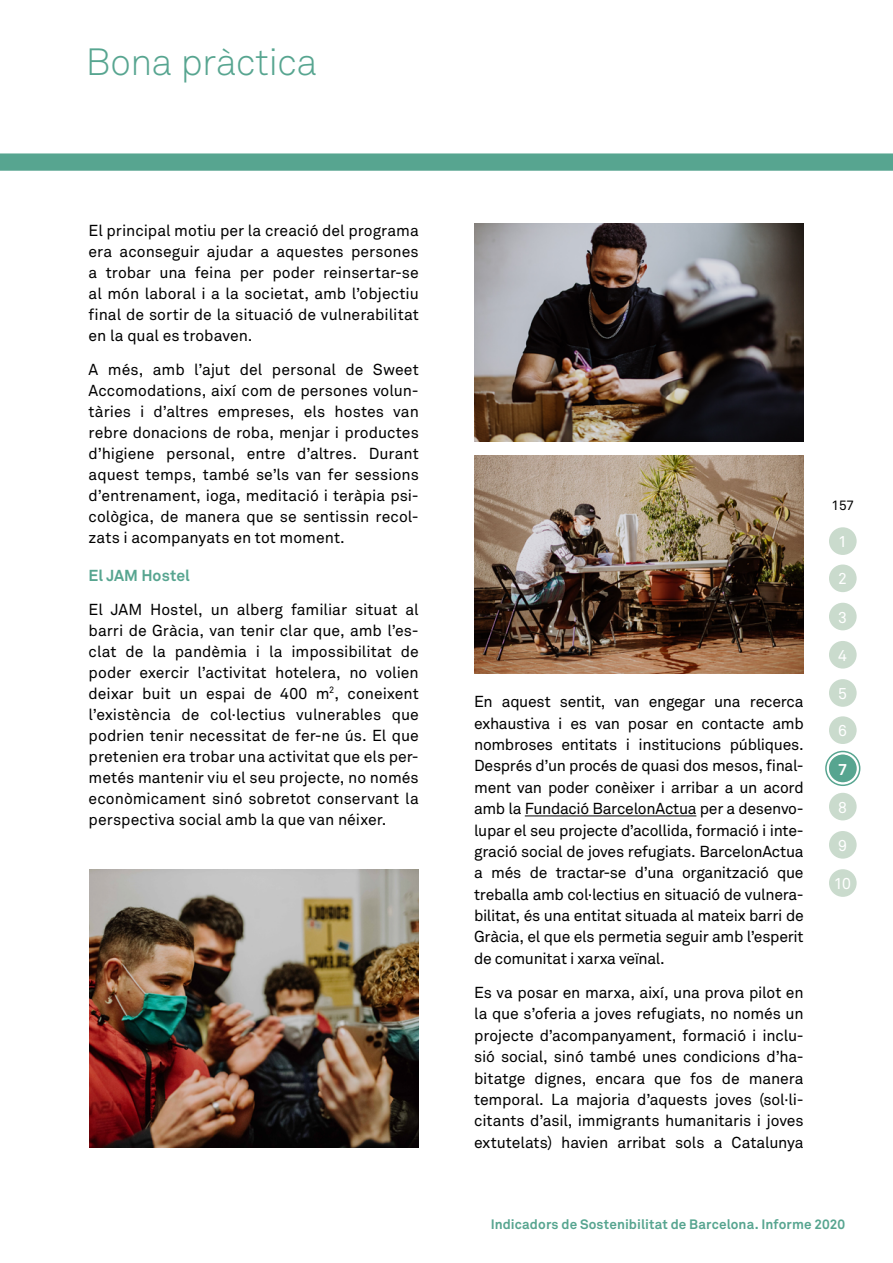
<style>
.page{position:relative;width:893px;height:1263px;background:#fff}
.page>*{position:absolute;margin:0;border:0;box-sizing:border-box;transform-origin:0 0}
.t1{font:37.5px "Akkurat Light Pro";letter-spacing:-.015em;color:#57a590}
.PARAGRAF_TEXT{font:15.75px/21px "Akkurat Pro";color:#000;text-align:justify}
.PARAGRAF_TEXT-2{font:700 15.75px "Akkurat Pro";color:#57a590}
.t2{font:15.75px "Akkurat Pro";color:#fff}
.text_under_bullet__1{font:700 15.75px "Akkurat Pro";color:#fff}
.t3{font:700 13.5px "Akkurat Pro";letter-spacing:.01em;color:#57a590}
.t4{font:13.5px "Akkurat Pro";color:#000}
</style>
<div class="page">
<div style="left:0;top:153px;width:893px;height:18px;background:#57a590"></div>
<div style="left:829px;top:527px;width:28px;height:28px;background:#cadbcd;border-radius:50%"></div>
<div style="left:829px;top:679px;width:28px;height:28px;background:#cadbcd;border-radius:50%"></div>
<div style="left:829px;top:564px;width:28px;height:28px;background:#cadbcd;border-radius:50%"></div>
<div style="left:829px;top:716px;width:28px;height:28px;background:#cadbcd;border-radius:50%"></div>
<div style="left:829px;top:603px;width:28px;height:27px;background:#cadbcd;border-radius:50%"></div>
<div style="left:829px;top:831px;width:28px;height:28px;background:#cadbcd;border-radius:50%"></div>
<div style="left:829px;top:641px;width:28px;height:28px;background:#cadbcd;border-radius:50%"></div>
<div style="left:829px;top:793px;width:28px;height:27px;background:#cadbcd;border-radius:50%"></div>
<div style="left:829px;top:869px;width:28px;height:28px;background:#cadbcd;border-radius:50%"></div>
<div style="left:829px;top:754px;width:28px;height:28px;background:#57a590;border-radius:50%"></div>
<div style="left:825px;top:751px;width:35px;height:35px;border:2px solid #57a590;border-radius:50%"></div>
<hr style="left:525px;top:815px;width:171px;height:1px;background:#000">
<img style="left:474px;top:224px;width:330px;height:218px">
<img style="left:474px;top:455px;width:330px;height:218px">
<img style="left:89px;top:869px;width:330px;height:278px">
<h1 class="t1" style="left:86px;top:40px;width:233px">Bona pràctica</h1>
<p class="PARAGRAF_TEXT" style="left:89px;top:221px;width:332px">El principal motiu per la creació del programa era aconseguir ajudar a aquestes persones a trobar una feina per poder reinsertar-se al món laboral i a la societat, amb l’objectiu final de sortir de la situació de vulnerabilitat en la qual es trobaven.</p>
<p class="PARAGRAF_TEXT" style="left:89px;top:359px;width:332px">A més, amb l’ajut del personal de Sweet Accomodations, així com de persones volun&shy;tàries i d’altres empreses, els hostes van rebre donacions de roba, menjar i productes d’higiene personal, entre d’altres. Durant aquest temps, també se’ls van fer sessions d’entrenament, ioga, meditació i teràpia psi&shy;cològica, de manera que se sentissin recol&shy;zats i acompanyats en tot moment.</p>
<p class="PARAGRAF_TEXT-2" style="left:89px;top:566px;width:103px">El JAM Hostel</p>
<p class="PARAGRAF_TEXT" style="left:89px;top:599px;width:332px">El JAM Hostel, un alberg familiar situat al barri de Gràcia, van tenir clar que, amb l’es&shy;clat de la pandèmia i la impossibilitat de poder exercir l’activitat hotelera, no volien deixar buit un espai de 400 m<sup>2</sup>, coneixent l’existència de col·lectius vulnerables que podrien tenir necessitat de fer-ne ús. El que pretenien era trobar una activitat que els per&shy;metés mantenir viu el seu projecte, no només econòmicament sinó sobretot conservant la perspectiva social amb la que van néixer.</p>
<p class="PARAGRAF_TEXT" style="left:474px;top:691px;width:331px;line-height:21.5px">En aquest sentit, van engegar una recerca exhaustiva i es van posar en contacte amb nombroses entitats i institucions públiques.<br>Després d’un procés de quasi dos mesos, final&shy;ment van poder conèixer i arribar a un acord amb la Fundació BarcelonActua per a desenvo&shy;lupar el seu projecte d’acollida, formació i inte&shy;gració social de joves refugiats. BarcelonActua a més de tractar-se d’una organització que treballa amb col·lectius en situació de vulnera&shy;bilitat, és una entitat situada al mateix barri de Gràcia, el que els permetia seguir amb l’esperit de comunitat i xarxa veïnal.</p>
<p class="PARAGRAF_TEXT" style="left:474px;top:982px;width:331px;line-height:21.5px">Es va posar en marxa, així, una prova pilot en la que s’oferia a joves refugiats, no només un projecte d’acompanyament, formació i inclu&shy;sió social, sinó també unes condicions d’ha&shy;bitatge dignes, encara que fos de manera temporal. La majoria d’aquests joves (sol·li&shy;citants d’asil, immigrants humanitaris i joves extutelats) havien arribat sols a Catalunya</p>
<p class="t4" style="left:831px;top:498px;width:24px">157</p>
<p class="t2" style="left:838px;top:533px;width:10px">1</p>
<p class="t2" style="left:838px;top:570px;width:10px">2</p>
<p class="t2" style="left:838px;top:608px;width:10px">3</p>
<p class="t2" style="left:838px;top:646px;width:10px">4</p>
<p class="t2" style="left:838px;top:684px;width:10px">5</p>
<p class="t2" style="left:838px;top:722px;width:10px">6</p>
<p class="text_under_bullet__1" style="left:838px;top:759px;width:10px">7</p>
<p class="t2" style="left:838px;top:798px;width:10px">8</p>
<p class="t2" style="left:838px;top:836px;width:10px">9</p>
<p class="t2" style="left:834px;top:874px;width:18px">10</p>
<p class="t3" style="left:491px;top:1216px;width:356px">Indicadors de Sostenibilitat de Barcelona. Informe 2020</p>
</div>
